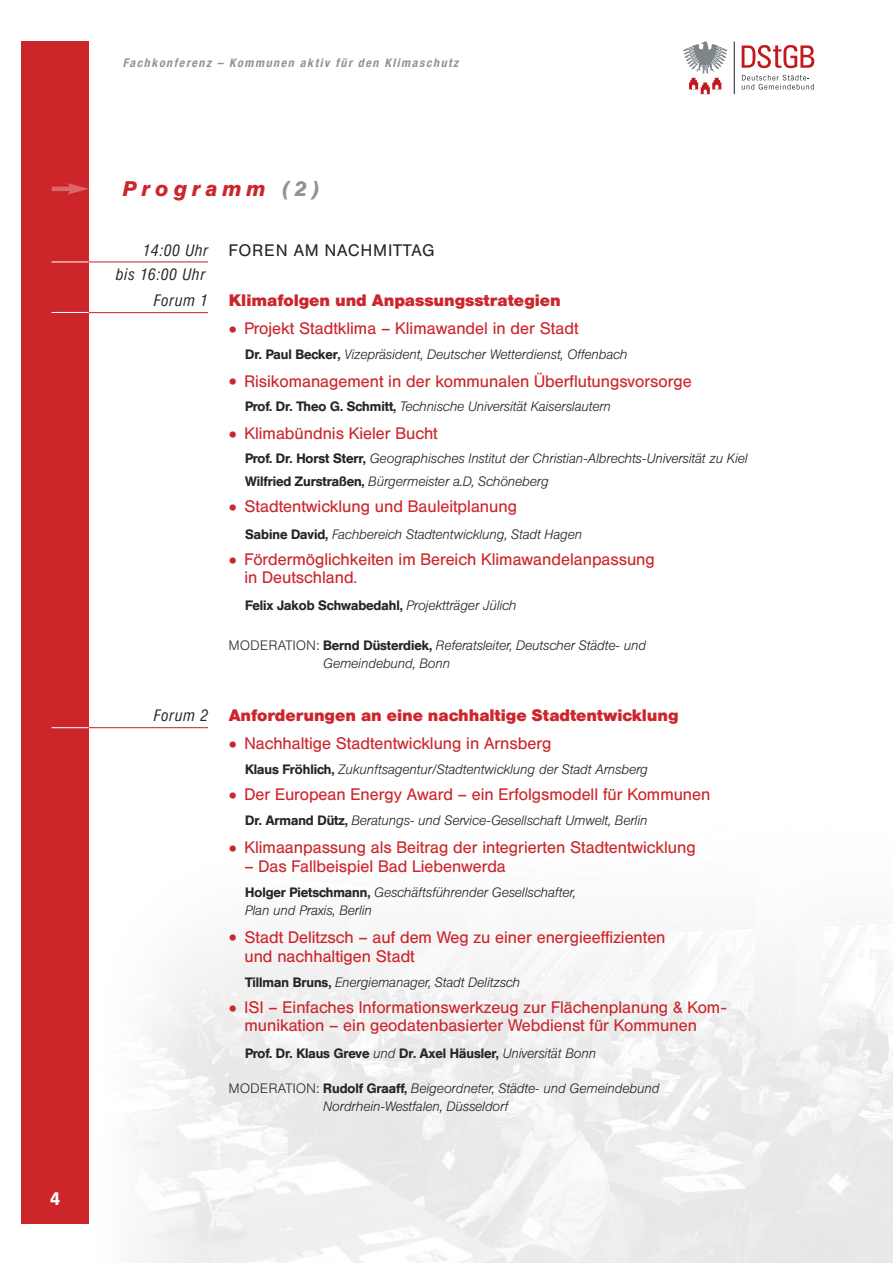
<style>
.page{position:relative;width:893px;height:1263px;background:#fff}
.page>*{position:absolute;margin:0;border:0;box-sizing:border-box;transform-origin:0 0}
.t1{font:italic 600 21px "Helvetica BQ";letter-spacing:.25em;color:#cc262b}
.t2{font:500 18px "Helvetica BQ";color:#fff}
.t3{font:16.5px/18px "Helvetica BQ";color:#cc262b}
.t4{font:700 16.5px "Helvetica BQ";letter-spacing:.015em;color:#cc262b}
.t5{font:italic 300 16.5px "Helvetica Con BQ";letter-spacing:.05em;color:#272627}
.t6{font:16.5px "Helvetica BQ";letter-spacing:.06em;color:#272627}
.t7{font:italic 300 13.5px/18px "Helvetica BQ";color:#272627}
.t8{font:500 13.5px "Helvetica BQ";color:#272627}
.t9{font:italic 700 condensed 12px "Helvetica Neue";letter-spacing:.13em;color:#939393}
.s1{color:#939393}
.s2{font-size:24px}
.s3{font-weight:500;font-style:normal}
.s4{font-weight:300;font-style:italic}
.s5{font-style:normal}
.s6{font-family:"Koz Min Pr 6 N";font-weight:500;font-style:normal}
</style>
<div class="page">
<div style="left:21px;top:41px;width:68px;height:1183px;background:#cc262b"></div>
<svg style="left:742px;top:45px;width:72px;height:23px"></svg>
<hr style="left:734px;top:42px;width:1px;height:52px;background:#211f1e">
<svg style="left:742px;top:75px;width:72px;height:15px"></svg>
<svg style="left:683px;top:41px;width:44px;height:53px"></svg>
<hr style="left:52px;top:187px;width:20px;height:4px;background:#db676b">
<svg style="left:68px;top:183px;width:20px;height:11px"></svg>
<hr style="left:43px;top:261px;width:165px;height:1px;background:#cc262b">
<hr style="left:52px;top:261px;width:37px;height:1px;background:#fff">
<hr style="left:43px;top:727px;width:165px;height:1px;background:#cc262b">
<hr style="left:52px;top:727px;width:37px;height:1px;background:#fff">
<hr style="left:43px;top:312px;width:165px;height:1px;background:#cc262b">
<hr style="left:52px;top:312px;width:37px;height:1px;background:#fff">
<h2 class="t2" style="left:50px;top:1189px;width:12px">4</h2>
<p class="t9" style="left:123px;top:58px;width:337px">Fachkonferenz – Kommunen aktiv für den Klimaschutz</p>
<h1 class="t1" style="left:123px;top:177px;width:198px">Programm <span class="s1">(2)</span></h1>
<p class="t5" style="left:143px;top:241px;width:66px">14:00 Uhr</p>
<p class="t6" style="left:229px;top:241px;width:207px">FOREN AM NACHMITTAG</p>
<p class="t5" style="left:154px;top:292px;width:56px">Forum 1</p>
<p class="t4" style="left:229px;top:291px;width:333px">Klimafolgen und Anpassungsstrategien</p>
<p class="t3" style="left:229px;top:319px;width:351px"><span class="s2">•</span> Projekt Stadtklima – Klimawandel in der Stadt</p>
<p class="t7" style="left:245px;top:345px;width:384px"><span class="s3">Dr. Paul Becker,</span> Vizepräsident, Deutscher Wetterdienst, Offenbach</p>
<p class="t3" style="left:229px;top:372px;width:464px"><span class="s2">•</span> Risikomanagement in der kommunalen Überflutungsvorsorge</p>
<p class="t7" style="left:245px;top:397px;width:367px"><span class="s3">Prof. Dr. Theo G. Schmitt,</span> Technische Universität Kaiserslautern</p>
<p class="t3" style="left:229px;top:424px;width:210px"><span class="s2">•</span> Klimabündnis Kieler Bucht</p>
<p class="t7" style="left:245px;top:448px;width:504px;line-height:22.2px"><span class="s3">Prof. Dr. Horst Sterr,</span> Geographisches Institut der Christian-Albrechts-Universität zu Kiel<br><span class="s3">Wilfried Zurstraßen,</span> Bürgermeister a.D, Schöneberg</p>
<p class="t3" style="left:229px;top:497px;width:290px"><span class="s2">•</span> Stadtentwicklung und Bauleitplanung</p>
<p class="t7" style="left:245px;top:525px;width:338px"><span class="s3">Sabine David,</span> Fachbereich Stadtentwicklung, Stadt Hagen</p>
<p class="t3" style="left:244px;top:550px;width:412px;text-indent:-16px"><span class="s2">•</span> Fördermöglichkeiten im Bereich Klimawandelanpassung in Deutschland.</p>
<p class="t8" style="left:245px;top:598px;width:273px">Felix Jakob Schwabedahl, <span class="s4">Projektträger Jülich</span></p>
<p class="t7" style="left:323px;top:636px;width:324px;text-indent:-94px"><span class="s5">MODERATION:</span> <span class="s3">Bernd Düsterdiek,</span> Referatsleiter, Deutscher Städte- und<br>Gemeindebund, Bonn</p>
<p class="t5" style="left:154px;top:707px;width:56px">Forum 2</p>
<p class="t4" style="left:229px;top:707px;width:451px">Anforderungen an eine nachhaltige Stadtentwicklung</p>
<p class="t3" style="left:229px;top:735px;width:324px"><span class="s2">•</span> Nachhaltige Stadtentwicklung in Arnsberg</p>
<p class="t7" style="left:245px;top:760px;width:404px"><span class="s3">Klaus Fröhlich,</span> Zukunftsagentur/Stadtentwicklung der Stadt Arnsberg</p>
<p class="t3" style="left:229px;top:785px;width:483px"><span class="s2">•</span> Der European Energy Award – ein Erfolgsmodell für Kommunen</p>
<p class="t7" style="left:245px;top:811px;width:404px"><span class="s3">Dr. Armand Dütz,</span> Beratungs- und Service-Gesellschaft Umwelt, Berlin</p>
<p class="t3" style="left:229px;top:838px;width:468px"><span class="s2">•</span> Klimaanpassung als Beitrag der integrierten Stadtentwicklung</p>
<p class="t3" style="left:244px;top:857px;width:263px">– Das Fallbeispiel Bad Liebenwerda</p>
<p class="t7" style="left:245px;top:883px;width:332px"><span class="s3">Holger Pietschmann,</span> Geschäftsführender Gesellschafter,<br>Plan und Praxis, Berlin</p>
<p class="t3" style="left:244px;top:927px;width:423px;line-height:19.5px;text-indent:-16px"><span class="s2">•</span> Stadt Delitzsch – auf dem Weg zu einer energieeffizienten und nachhaltigen Stadt</p>
<p class="t7" style="left:245px;top:973px;width:276px"><span class="s3">Tillman Bruns,</span> Energiemanager, Stadt Delitzsch</p>
<p class="t3" style="left:244px;top:998px;width:484px;text-indent:-16px"><span class="s2">•</span> ISI – Einfaches Informationswerkzeug zur Flächenplanung &amp; Kom&shy;munikation – ein geodatenbasierter Webdienst für Kommunen</p>
<p class="t8" style="left:245px;top:1046px;width:352px">Prof. Dr. Klaus Greve <span class="s4">und</span> Dr. Axel Häusler, <span class="s4">Universität Bonn</span></p>
<p class="t7" style="left:323px;top:1079px;width:338px;text-indent:-94px"><span class="s5">MODERATION:</span> <span class="s3">Rudolf Graaff,</span> Beigeordneter, Städte- und Gemeindebund<br>Nordrhein-Westfalen, Du<span class="s6">̈</span>sseldorf</p>
<p class="t5" style="left:116px;top:265px;width:91px">bis 16:00 Uhr</p>
</div>
